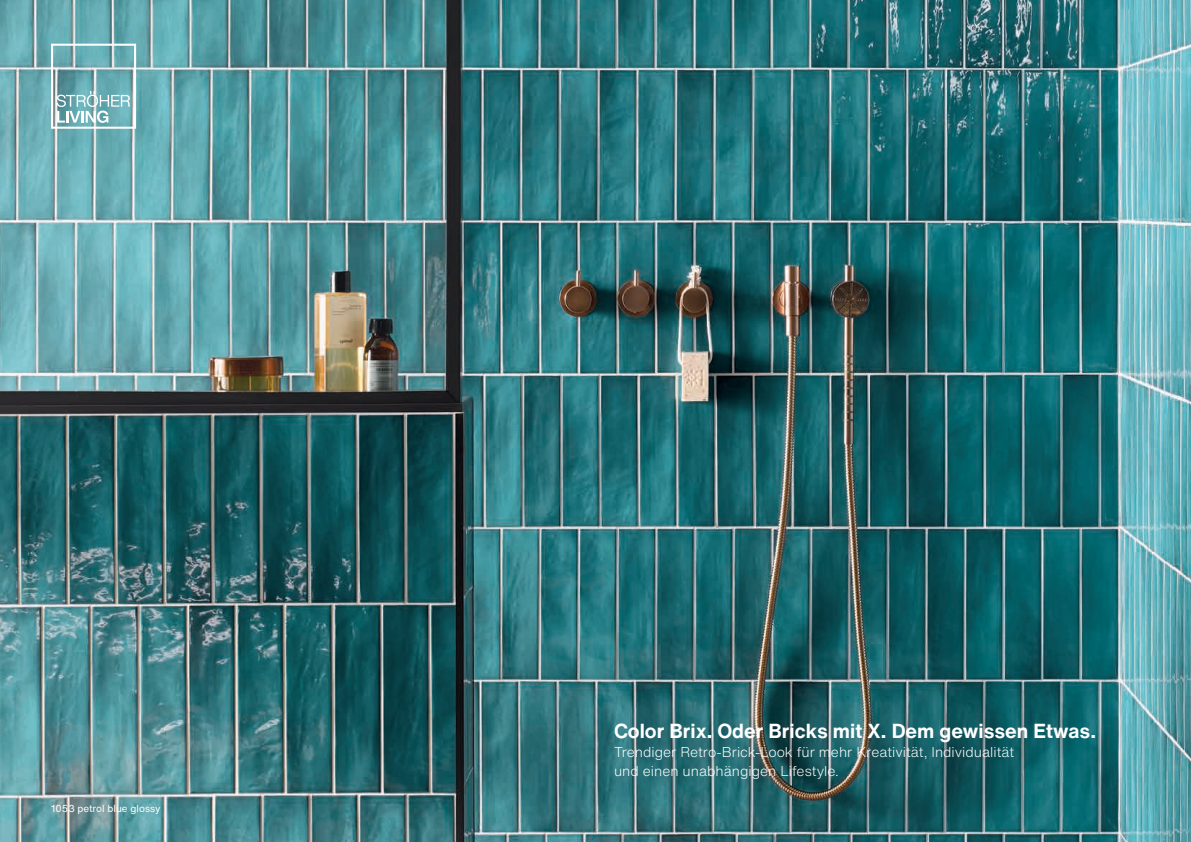
<style>
.page{position:relative;width:1191px;height:842px;background:#fff}
.page>*{position:absolute;margin:0;border:0;box-sizing:border-box;transform-origin:0 0}
.t1{font:700 20px "Helvetica Now Text";color:#fff}
.t2{font:300 14px/19px "Helvetica Now Text";color:#fff}
.t3{font:10px "Helvetica Now Text";color:#fff}
</style>
<div class="page">
<img style="left:0;top:0;width:1191px;height:842px">
<svg style="left:51px;top:44px;width:85px;height:85px;background:#89b9bf"></svg>
<p class="t3" style="left:51px;top:801px;width:111px">1053 petrol blue glossy</p>
<h1 class="t1" style="left:614px;top:718px;width:483px">Color Brix. Oder Bricks mit X. Dem gewissen Etwas.</h1>
<p class="t2" style="left:614px;top:743px;width:402px">Trendiger Retro-Brick-Look für mehr Kreativität, Individualität und einen unabhängigen Lifestyle.</p>
</div>
